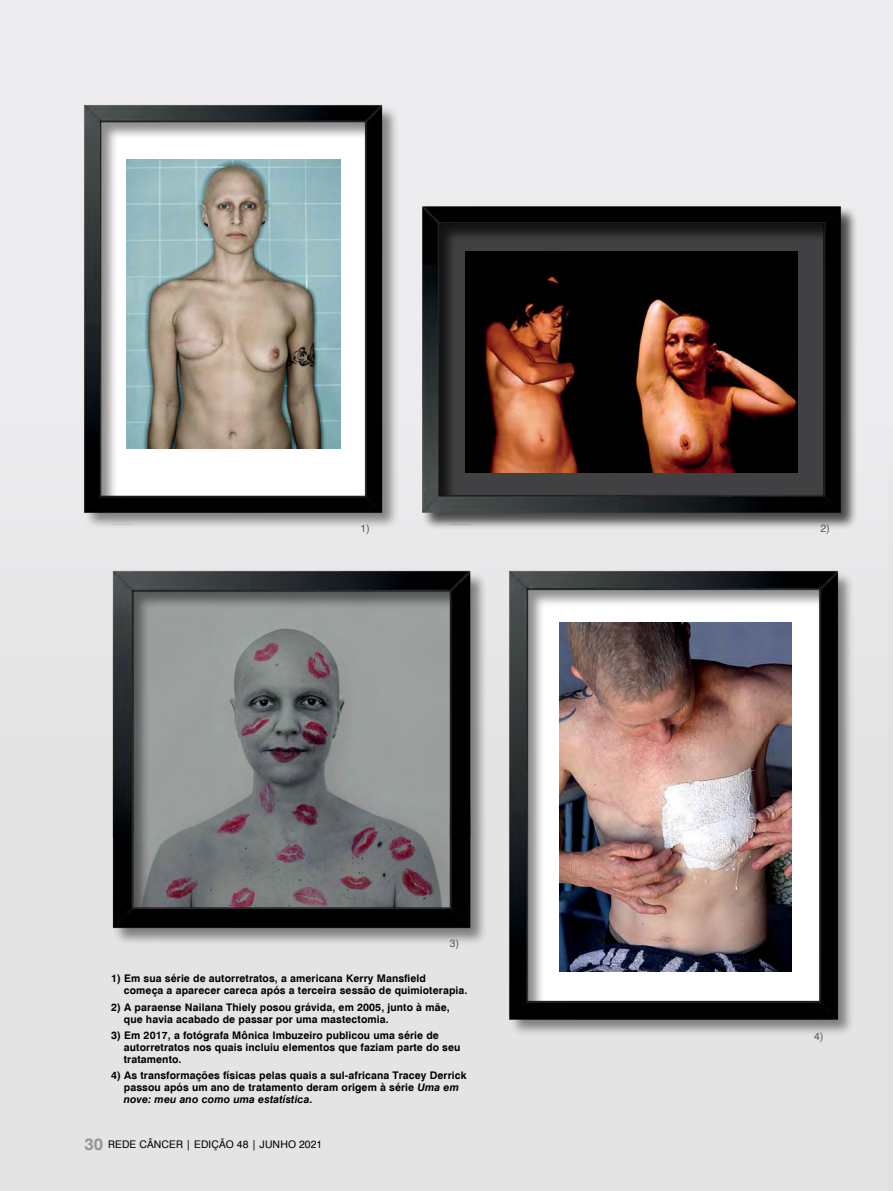
<style>
.page{position:relative;width:893px;height:1191px;background:#ececee}
.page>*{position:absolute;margin:0;border:0;box-sizing:border-box;transform-origin:0 0}
.t1{font:700 10.5px/12px "Swiss 721 BT";letter-spacing:.01em;color:#000}
.t2{font:10.5px "Swiss 721 BT";letter-spacing:.015em;color:#000}
.t3{font:10.5px "Swiss 721 BT";color:#58595b}
.s1{font-style:italic}
.s2{font-weight:700;font-size:16.5px;color:#939598}
</style>
<div class="page">
<div style="left:0;top:307px;width:893px;height:884px;background:#e4e4e5"></div>
<img style="left:84px;top:105px;width:312px;height:420px">
<img style="left:382px;top:165px;width:474px;height:362px">
<img style="left:112px;top:525px;width:417px;height:417px">
<img style="left:467px;top:529px;width:424px;height:504px">
<p class="t3" style="left:361px;top:522px;width:11px">1)</p>
<p class="t3" style="left:450px;top:937px;width:11px">3)</p>
<p class="t1" style="left:124px;top:972px;width:345px;text-indent:-13px">1) Em sua série de autorretratos, a americana Kerry Mansfield começa a aparecer careca após a terceira sessão de quimioterapia.</p>
<p class="t1" style="left:124px;top:1000px;width:327px;text-indent:-13px">2) A paraense Nailana Thiely posou grávida, em 2005, junto à mãe, que havia acabado de passar por uma mastectomia.</p>
<p class="t1" style="left:124px;top:1029px;width:338px;text-indent:-13px">3) Em 2017, a fotógrafa Mônica Imbuzeiro publicou uma série de autorretratos nos quais incluiu elementos que faziam parte do seu tratamento.</p>
<p class="t1" style="left:124px;top:1069px;width:344px;text-indent:-13px">4) As transformações físicas pelas quais a sul-africana Tracey Derrick passou após um ano de tratamento deram origem à série <span class="s1">Uma em nove: meu ano como uma estatística.</span></p>
<p class="t2" style="left:85px;top:1138px;width:239px"><span class="s2">30</span> REDE CÂNCER | EDIÇÃO 48 | JUNHO 2021</p>
<p class="t3" style="left:820px;top:522px;width:11px">2)</p>
<p class="t3" style="left:814px;top:1030px;width:11px">4)</p>
</div>
